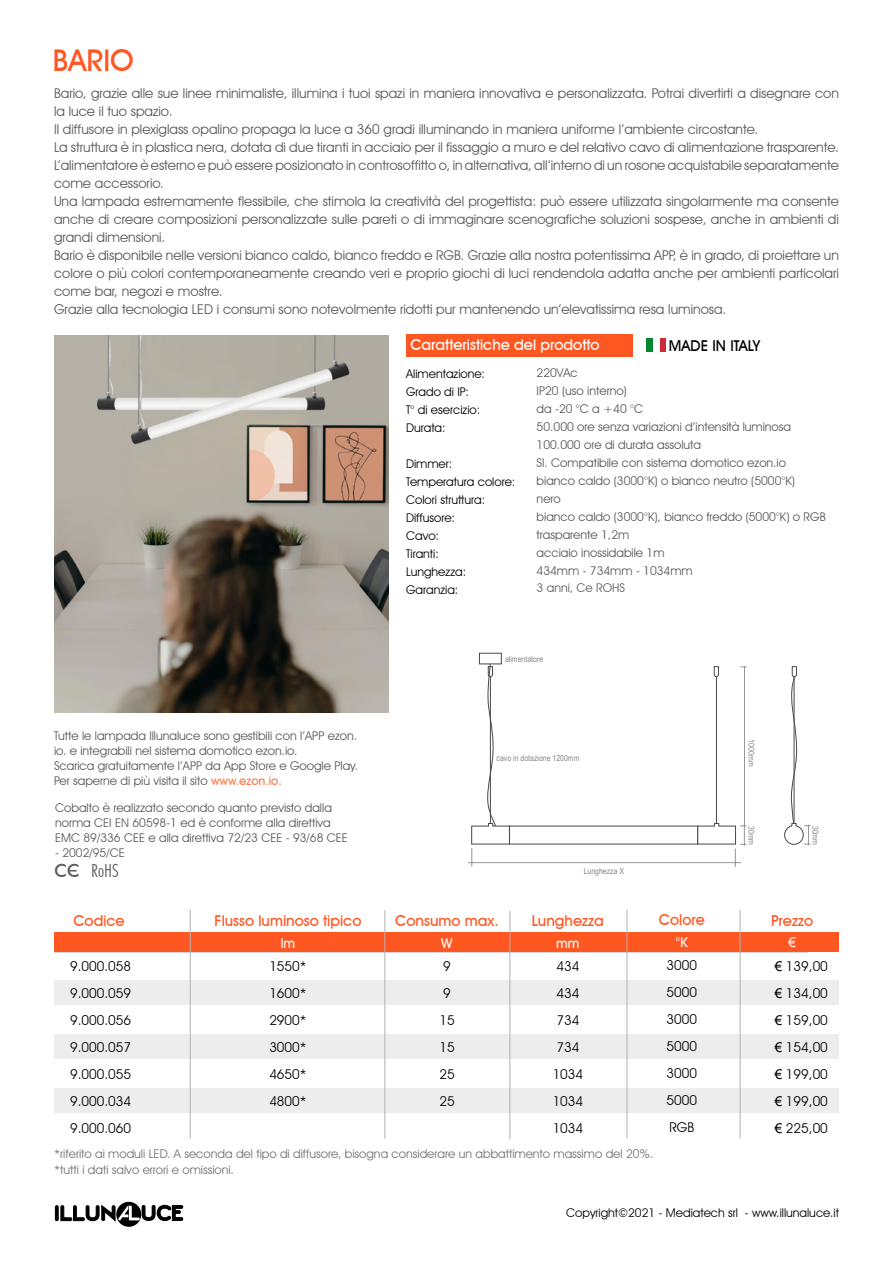
<style>
.page{position:relative;width:893px;height:1263px;background:#fff}
.page>*{position:absolute;margin:0;border:0;box-sizing:border-box;transform-origin:0 0}
.t1{font:500 30px "Avant Garde IT Cby BT";color:#ff5722}
.t2{font:300 condensed 18px "Futura BT";color:#5f5e5e}
.t3{font:500 15px "Avant Garde IT Cby BT";color:#ff5722}
.t4{font:500 15px "Avant Garde IT Cby BT";color:#fff}
.t5{font:500 15px "Avant Garde IT Cby BT";color:#000}
.t6{font:13.5px/18px "Avant Garde IT Cby BT";color:#575756}
.t7{font:13.5px/27px "Avant Garde IT Cby BT";color:#000;text-align:justify}
.t8{font:500 13.5px "Avant Garde IT Cby BT";color:#fff}
.t9{font:13.5px "Arial";color:#fff}
.t10{font:12px/18px "Avant Garde IT Cby BT";color:#575756}
.t11{font:12px/18px "Avant Garde IT Cby BT";color:#000}
.t12{font:12px/16.5px "Avant Garde IT Cby BT";color:#727271}
.t13{font:12px "Avant Garde IT Cby BT";color:#585756}
.t14{font:12px "Avant Garde IT Cby BT";color:#5f5e5e}
.t15{font:8.4px "Arial Narrow";color:#878787}
.s1{font-weight:500;color:#ff794e}
.s2{font-weight:500;font-stretch:normal}
.s3{font-family:"Arial"}
</style>
<div class="page">
<div style="left:116px;top:1202px;width:25px;height:25px;background:#000;border-radius:50%"></div>
<svg style="left:55px;top:1205px;width:128px;height:16px"></svg>
<div style="left:406px;top:335px;width:227px;height:22px;background:#ff5722"></div>
<div style="left:646px;top:339px;width:7px;height:13px;background:#00872f"></div>
<div style="left:659px;top:339px;width:7px;height:13px;background:#cf2b36"></div>
<img style="left:54px;top:335px;width:334px;height:378px">
<hr style="left:468px;top:862px;width:273px;height:1px;background:#969696">
<svg style="left:471px;top:652px;width:339px;height:215px"></svg>
<div style="left:479px;top:653px;width:22px;height:11px;background:#fff;border:1px solid #4a4949"></div>
<div style="left:54px;top:1034px;width:785px;height:25px;background:#ededed"></div>
<div style="left:54px;top:1088px;width:785px;height:25px;background:#ededed"></div>
<div style="left:54px;top:980px;width:785px;height:24px;background:#ededed"></div>
<hr style="left:54px;top:952px;width:754px;height:1px;background:#b3b2b2">
<div style="left:54px;top:932px;width:785px;height:20px;background:#ff5722"></div>
<hr style="left:190px;top:910px;width:1px;height:228px;background:#b3b2b2">
<hr style="left:627px;top:910px;width:1px;height:228px;background:#b3b2b2">
<hr style="left:740px;top:910px;width:1px;height:228px;background:#b3b2b2">
<hr style="left:385px;top:910px;width:1px;height:229px;background:#b3b2b2">
<hr style="left:510px;top:911px;width:1px;height:228px;background:#b3b2b2">
<h1 class="t1" style="left:53px;top:43px;width:82px">BARIO</h1>
<p class="t6" style="left:54px;top:84px;width:786px">Bario, grazie alle sue linee minimaliste, illumina i tuoi spazi in maniera innovativa e personalizzata. Potrai divertirti a disegnare con la luce il tuo spazio.<br>Il diffusore in plexiglass opalino propaga la luce a 360 gradi illuminando in maniera uniforme l’ambiente circostante.<br>La struttura è in plastica nera, dotata di due tiranti in acciaio per il fissaggio a muro e del relativo cavo di alimentazione trasparente.<br>L’alimentatore è esterno e può essere posizionato in controsoffitto o, in alternativa, all’interno di un rosone acquistabile separatamente come accessorio.<br>Una lampada estremamente flessibile, che stimola la creatività del progettista: può essere utilizzata singolarmente ma consente anche di creare composizioni personalizzate sulle pareti o di immaginare scenografiche soluzioni sospese, anche in ambienti di grandi dimensioni.<br>Bario è disponibile nelle versioni bianco caldo, bianco freddo e RGB. Grazie alla nostra potentissima APP, è in grado, di proiettare un colore o più colori contemporaneamente creando veri e proprio giochi di luci rendendola adatta anche per ambienti particolari come bar, negozi e mostre.<br>Grazie alla tecnologia LED i consumi sono notevolmente ridotti pur mantenendo un’elevatissima resa luminosa.</p>
<p class="t4" style="left:410px;top:336px;width:191px">Caratteristiche del prodotto</p>
<p class="t5" style="left:669px;top:337px;width:93px">MADE IN ITALY</p>
<p class="t11" style="left:406px;top:364px;width:80px">Alimentazione:<br>Grado di IP:<br>T° di esercizio:<br>Durata:</p>
<p class="t11" style="left:406px;top:454px;width:111px">Dimmer:<br>Temperatura colore:<br>Colori struttura:<br>Diffusore:<br>Cavo:<br>Tiranti:<br>Lunghezza:<br>Garanzia:</p>
<p class="t10" style="left:537px;top:364px;width:256px">220VAc<br>IP20 (uso interno)<br>da -20 °C a +40 °C<br>50.000 ore senza variazioni d’intensità luminosa<br>100.000 ore di durata assoluta</p>
<p class="t13" style="left:537px;top:456px;width:251px">SI. Compatibile con sistema domotico ezon.io</p>
<p class="t10" style="left:537px;top:472px;width:291px">bianco caldo (3000°K) o bianco neutro (5000°K)<br>nero<br>bianco caldo (3000°K), bianco freddo (5000°K) o RGB trasparente 1,2m<br>acciaio inossidabile 1m<br>434mm - 734mm - 1034mm</p>
<p class="t14" style="left:537px;top:580px;width:90px">3 anni, Ce ROHS</p>
<p class="t10" style="left:54px;top:728px;width:306px;line-height:15px">Tutte le lampada Illunaluce sono gestibili con l’APP ezon. io. e integrabili nel sistema domotico ezon.io.<br>Scarica gratuitamente l’APP da App Store e Google Play.<br>Per saperne di più visita il sito <span class="s1">www.ezon.io.</span></p>
<p class="t10" style="left:55px;top:800px;width:294px;line-height:15px">Cobalto è realizzato secondo quanto previsto dalla norma CEI EN 60598-1 ed è conforme alla direttiva<br>EMC 89/336 CEE e alla direttiva 72/23 CEE - 93/68 CEE</p>
<p class="t10" style="left:55px;top:844px;width:71px">- 2002/95/CE</p>
<h2 class="t2" style="left:54px;top:860px;width:66px"><span class="s2">CC</span> RoHS</h2>
<p class="t15" style="left:505px;top:652px;width:40px">alimentatore</p>
<p class="t15" style="left:497px;top:752px;width:84px">cavo in dotazione 1200mm</p>
<p class="t15" style="left:584px;top:865px;width:42px">Lunghezza X</p>
<p class="t15" style="left:758px;top:739px;width:28px;rotate:90deg">1000mm</p>
<p class="t15" style="left:757px;top:826px;width:21px;rotate:90deg">30mm</p>
<p class="t15" style="left:822px;top:826px;width:21px;rotate:90deg">30mm</p>
<p class="t3" style="left:659px;top:910px;width:48px">Colore</p>
<p class="t8" style="left:676px;top:934px;width:13px">°K</p>
<p class="t3" style="left:73px;top:911px;width:53px">Codice</p>
<p class="t3" style="left:215px;top:911px;width:148px">Flusso luminoso tipico</p>
<p class="t3" style="left:395px;top:911px;width:105px">Consumo max.</p>
<p class="t3" style="left:771px;top:911px;width:44px">Prezzo</p>
<p class="t8" style="left:281px;top:935px;width:16px">lm</p>
<p class="t8" style="left:441px;top:935px;width:13px">W</p>
<p class="t9" style="left:788px;top:933px;width:9px">€</p>
<p class="t3" style="left:532px;top:911px;width:74px">Lunghezza</p>
<p class="t8" style="left:556px;top:935px;width:25px">mm</p>
<p class="t7" style="left:667px;top:952px;width:32px">3000<br>5000<br>3000<br>5000<br>3000<br>5000<br>RGB</p>
<p class="t7" style="left:70px;top:952px;width:63px">9.000.058<br>9.000.059<br>9.000.056<br>9.000.057<br>9.000.055<br>9.000.034<br>9.000.060</p>
<p class="t7" style="left:269px;top:952px;width:39px">1550* 1600* 2900* 3000* 4650* 4800*</p>
<p class="t7" style="left:439px;top:953px;width:17px;text-align:left">9<br>9<br>15<br>15<br>25<br>25</p>
<p class="t7" style="left:775px;top:953px;width:55px"><span class="s3">€</span> 139,00 <span class="s3">€</span> 134,00 <span class="s3">€</span> 159,00 <span class="s3">€</span> 154,00 <span class="s3">€</span> 199,00 <span class="s3">€</span> 199,00 <span class="s3">€</span> 225,00</p>
<p class="t7" style="left:553px;top:953px;width:32px;text-align:left">434<br>434<br>734<br>734<br>1034<br>1034<br>1034</p>
<p class="t12" style="left:54px;top:1145px;width:601px">*riferito ai moduli LED. A seconda del tipo di diffusore, bisogna considerare un abbattimento massimo del 20%. *tutti i dati salvo errori e omissioni.</p>
<p class="t11" style="left:566px;top:1203px;width:274px">Copyright©2021 - Mediatech srl - www.illunaluce.it</p>
</div>
